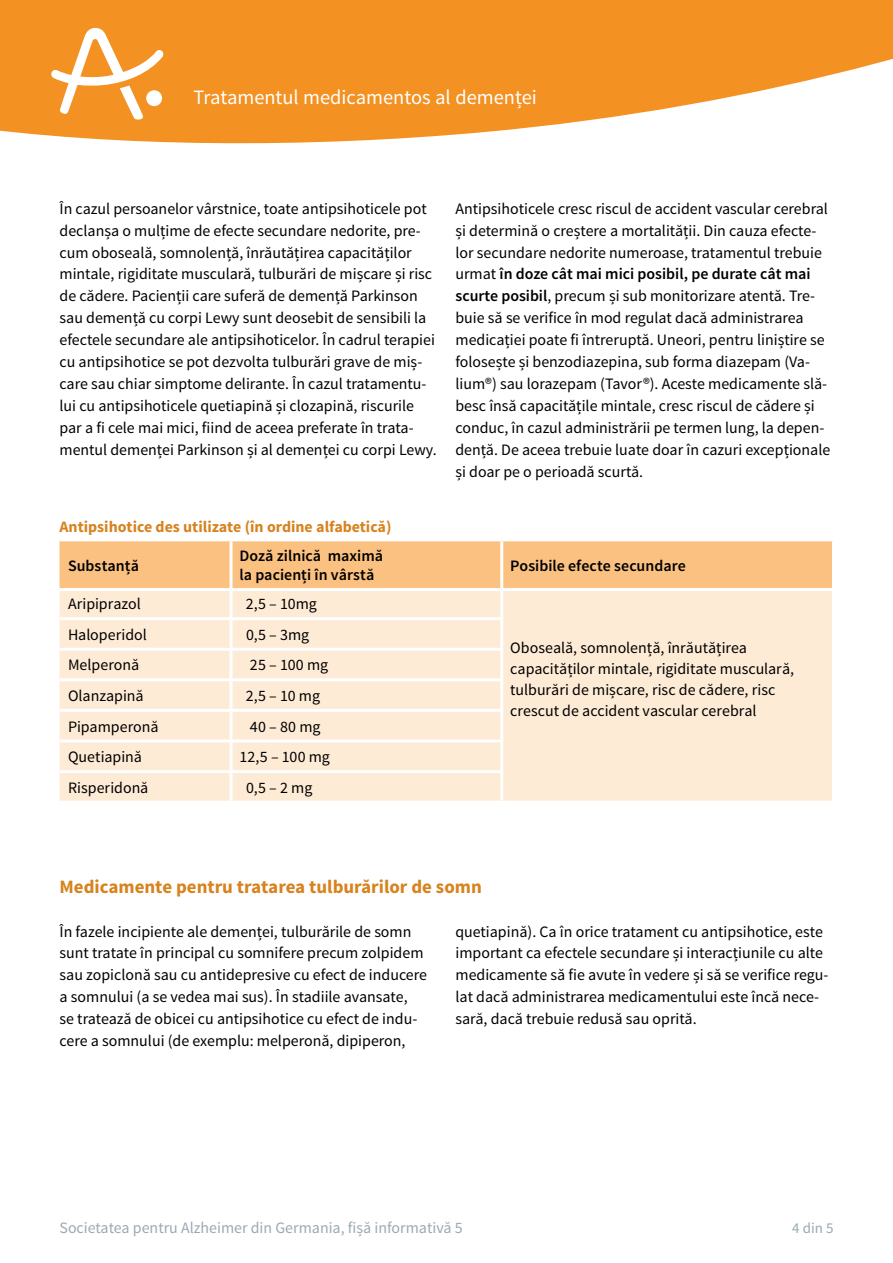
<style>
.page{position:relative;width:893px;height:1263px;background:#fff}
.page>*{position:absolute;margin:0;border:0;box-sizing:border-box;transform-origin:0 0}
.t1{font:20.4px "Source Sans Pro";color:#fff}
.Zwischenüberschrift{font:700 18.9px "Source Sans Pro";color:#d7831e}
.fließtext_ohne-Absta{font:15.9px/21.9px "Source Sans Pro";color:#000}
.Tabelle_fließtext_gr{font:15.9px/21px "Source Sans Pro";color:#000}
.tabelle_rubrik_weiss{font:600 15.9px/19px "Source Sans Pro";color:#000}
.t2{font:15.9px "Source Sans Pro";color:#9ca9b1}
.Tabelle_Überschrift{font:700 15.9px "Source Sans Pro";color:#d7831e}
.t3{font:15px "Source Sans Pro";color:#9ca9b1}
.s1{font-weight:600}
</style>
<div class="page">
<svg style="left:0;top:0;width:893px;height:143px;fill:#f39222"></svg>
<svg style="left:51px;top:28px;width:112px;height:92px"></svg>
<div style="left:60px;top:541px;width:772px;height:47px;background:#fac181"></div>
<div style="left:60px;top:591px;width:772px;height:210px;background:#feebd6"></div>
<div style="left:60px;top:620px;width:440px;height:150px;background:#feebd6"></div>
<div style="left:60px;top:651px;width:170px;height:150px;background:#feebd6"></div>
<hr style="left:230px;top:591px;width:3px;height:26px;background:#fff">
<hr style="left:500px;top:591px;width:3px;height:26px;background:#fff">
<hr style="left:60px;top:617px;width:171px;height:3px;background:#fff">
<hr style="left:231px;top:617px;width:272px;height:3px;background:#fff">
<hr style="left:230px;top:620px;width:3px;height:28px;background:#fff">
<hr style="left:500px;top:620px;width:3px;height:28px;background:#fff">
<hr style="left:230px;top:681px;width:3px;height:28px;background:#fff">
<hr style="left:500px;top:681px;width:3px;height:28px;background:#fff">
<hr style="left:230px;top:742px;width:3px;height:28px;background:#fff">
<hr style="left:500px;top:742px;width:3px;height:28px;background:#fff">
<hr style="left:60px;top:770px;width:171px;height:3px;background:#fff">
<hr style="left:231px;top:770px;width:272px;height:3px;background:#fff">
<hr style="left:230px;top:773px;width:3px;height:28px;background:#fff">
<hr style="left:500px;top:773px;width:3px;height:28px;background:#fff">
<hr style="left:230px;top:541px;width:3px;height:47px;background:#fff">
<hr style="left:500px;top:541px;width:3px;height:47px;background:#fff">
<hr style="left:60px;top:648px;width:171px;height:3px;background:#fff">
<hr style="left:231px;top:648px;width:272px;height:3px;background:#fff">
<hr style="left:230px;top:651px;width:3px;height:27px;background:#fff">
<hr style="left:500px;top:651px;width:3px;height:27px;background:#fff">
<hr style="left:230px;top:712px;width:3px;height:27px;background:#fff">
<hr style="left:500px;top:712px;width:3px;height:27px;background:#fff">
<hr style="left:60px;top:678px;width:171px;height:3px;background:#fff">
<hr style="left:231px;top:678px;width:272px;height:3px;background:#fff">
<hr style="left:60px;top:709px;width:171px;height:3px;background:#fff">
<hr style="left:231px;top:709px;width:272px;height:3px;background:#fff">
<hr style="left:60px;top:739px;width:171px;height:3px;background:#fff">
<hr style="left:231px;top:739px;width:272px;height:3px;background:#fff">
<p class="t1" style="left:193px;top:85px;width:345px">Tratamentul medicamentos al demenței</p>
<p class="fließtext_ohne-Absta" style="left:60px;top:198px;width:379px">În cazul persoanelor vârstnice, toate antipsihoticele pot declanșa o mulțime de efecte secundare nedorite, pre&shy;cum oboseală, somnolență, înrăutățirea capacităților mintale, rigiditate musculară, tulburări de mișcare și risc de cădere. Pacienții care suferă de demență Parkinson sau demență cu corpi Lewy sunt deosebit de sensibili la efectele secundare ale antipsihoticelor. În cadrul terapiei cu antipsihotice se pot dezvolta tulburări grave de miș&shy;care sau chiar simptome delirante. În cazul tratamentu&shy;lui cu antipsihoticele quetiapină și clozapină, riscurile par a fi cele mai mici, fiind de aceea preferate în trata&shy;mentul demenței Parkinson și al demenței cu corpi Lewy.</p>
<p class="fließtext_ohne-Absta" style="left:455px;top:198px;width:376px">Antipsihoticele cresc riscul de accident vascular cerebral și determină o creștere a mortalității. Din cauza efecte&shy;lor secundare nedorite numeroase, tratamentul trebuie urmat <span class="s1">în doze cât mai mici posibil, pe durate cât mai scurte posibil</span>, precum și sub monitorizare atentă. Tre&shy;buie să se verifice în mod regulat dacă administrarea medicației poate fi întreruptă. Uneori, pentru liniștire se folosește și benzodiazepina, sub forma diazepam (Va&shy;lium®) sau lorazepam (Tavor®). Aceste medicamente slă&shy;besc însă capacitățile mintale, cresc riscul de cădere și conduc, în cazul administrării pe termen lung, la depen&shy;dență. De aceea trebuie luate doar în cazuri excepționale și doar pe o perioadă scurtă.</p>
<h3 class="Tabelle_Überschrift" style="left:60px;top:517px;width:334px">Antipsihotice des utilizate (în ordine alfabetică)</h3>
<p class="tabelle_rubrik_weiss" style="left:68px;top:556px;width:72px">Substanță</p>
<p class="tabelle_rubrik_weiss" style="left:240px;top:547px;width:145px">Doză zilnică maximă la pacienți în vârstă</p>
<p class="tabelle_rubrik_weiss" style="left:510px;top:556px;width:177px">Posibile efecte secundare</p>
<p class="Tabelle_fließtext_gr" style="left:68px;top:594px;width:74px">Aripiprazol</p>
<p class="Tabelle_fließtext_gr" style="left:246px;top:594px;width:73px">2,5 – 10mg</p>
<p class="Tabelle_fließtext_gr" style="left:510px;top:637px;width:285px">Oboseală, somnolență, înrăutățirea capacităților mintale, rigiditate musculară, tulburări de mișcare, risc de cădere, risc crescut de accident vascular cerebral</p>
<p class="Tabelle_fließtext_gr" style="left:68px;top:624px;width:80px">Haloperidol</p>
<p class="Tabelle_fließtext_gr" style="left:246px;top:624px;width:65px">0,5 – 3mg</p>
<p class="Tabelle_fließtext_gr" style="left:68px;top:655px;width:73px">Melperonă</p>
<p class="Tabelle_fließtext_gr" style="left:250px;top:655px;width:80px">25 – 100 mg</p>
<p class="Tabelle_fließtext_gr" style="left:68px;top:685px;width:77px">Olanzapină</p>
<p class="Tabelle_fließtext_gr" style="left:246px;top:685px;width:76px">2,5 – 10 mg</p>
<p class="Tabelle_fließtext_gr" style="left:68px;top:716px;width:92px">Pipamperonă</p>
<p class="Tabelle_fließtext_gr" style="left:250px;top:716px;width:72px">40 – 80 mg</p>
<p class="Tabelle_fließtext_gr" style="left:68px;top:747px;width:75px">Quetiapină</p>
<p class="Tabelle_fließtext_gr" style="left:240px;top:747px;width:92px">12,5 – 100 mg</p>
<p class="Tabelle_fließtext_gr" style="left:68px;top:777px;width:82px">Risperidonă</p>
<p class="Tabelle_fließtext_gr" style="left:246px;top:777px;width:68px">0,5 – 2 mg</p>
<h2 class="Zwischenüberschrift" style="left:60px;top:874px;width:424px">Medicamente pentru tratarea tulburărilor de somn</h2>
<p class="fließtext_ohne-Absta" style="left:60px;top:921px;width:369px">În fazele incipiente ale demenței, tulburările de somn sunt tratate în principal cu somnifere precum zolpidem sau zopiclonă sau cu antidepresive cu efect de inducere a somnului (a se vedea mai sus). În stadiile avansate,<br>se tratează de obicei cu antipsihotice cu efect de indu&shy;cere a somnului (de exemplu: melperonă, dipiperon,</p>
<p class="fließtext_ohne-Absta" style="left:455px;top:920px;width:375px">quetiapină). Ca în orice tratament cu antipsihotice, este important ca efectele secundare și interacțiunile cu alte medicamente să fie avute în vedere și să se verifice regu&shy;lat dacă administrarea medicamentului este încă nece&shy;sară, dacă trebuie redusă sau oprită.</p>
<p class="t2" style="left:60px;top:1218px;width:405px">Societatea pentru Alzheimer din Germania, fișă informativă 5</p>
<p class="t3" style="left:792px;top:1219px;width:43px">4 din 5</p>
</div>
